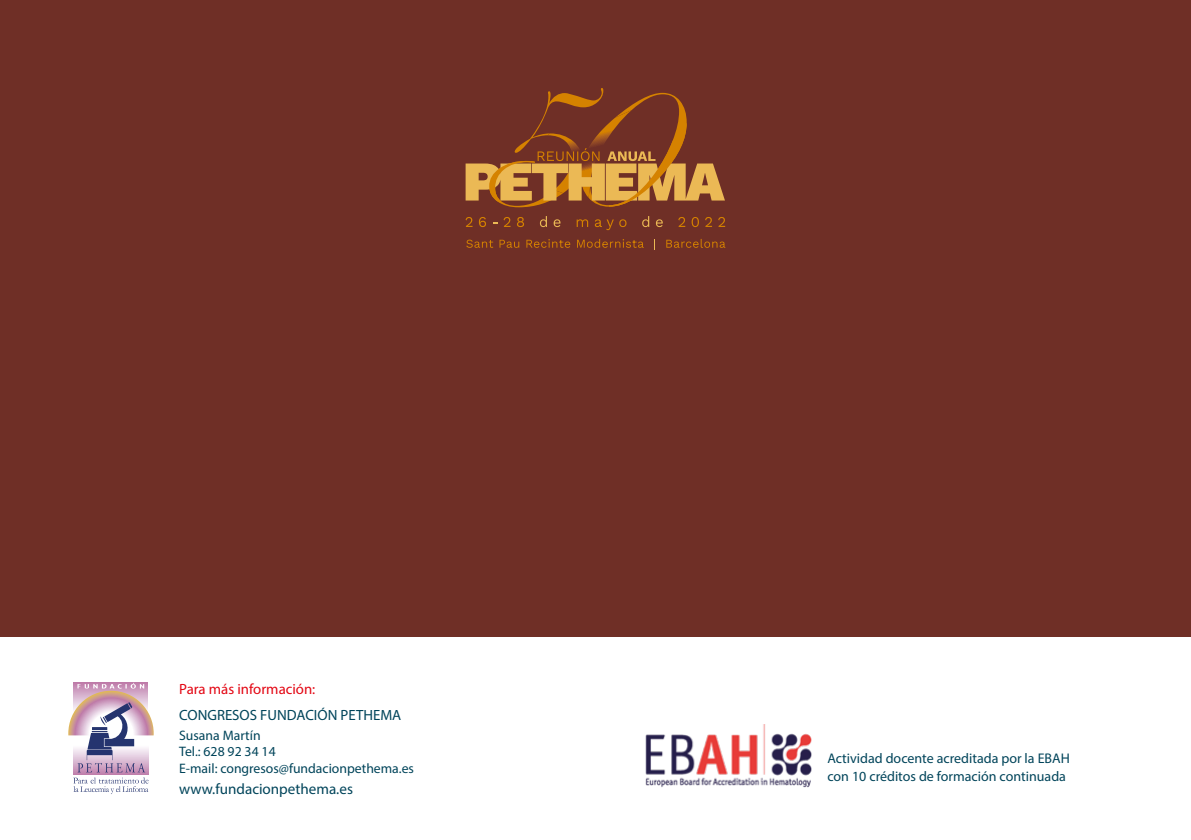
<style>
.page{position:relative;width:1191px;height:840px;background:#fff}
.page>*{position:absolute;margin:0;border:0;box-sizing:border-box;transform-origin:0 0}
.t1{font:15px "Myriad Pro";color:#00445a}
.t2{font:14.8px "Myriad Pro";color:#00445a}
.t3{font:14.8px "Myriad Pro";color:#e30613}
.t4{font:14px/18px "Myriad Pro";color:#00445a}
.t5{font:13.8px/16.4px "Myriad Pro";color:#00445a}
</style>
<div class="page">
<div style="left:0;top:0;width:1191px;height:636px;background:#6f2f26"></div>
<svg style="left:678px;top:217px;width:47px;height:10px"></svg>
<svg style="left:642px;top:216px;width:21px;height:11px"></svg>
<svg style="left:576px;top:219px;width:50px;height:11px"></svg>
<svg style="left:540px;top:216px;width:20px;height:11px"></svg>
<svg style="left:503px;top:217px;width:21px;height:10px"></svg>
<svg style="left:465px;top:217px;width:21px;height:10px"></svg>
<svg style="left:666px;top:239px;width:59px;height:9px"></svg>
<svg style="left:466px;top:239px;width:178px;height:9px"></svg>
<svg style="left:465px;top:88px;width:260px;height:119px"></svg>
<svg style="left:68px;top:682px;width:86px;height:111px"></svg>
<img style="left:646px;top:724px;width:166px;height:63px">
<p class="t3" style="left:179px;top:679px;width:138px">Para más información:</p>
<p class="t2" style="left:179px;top:705px;width:223px">CONGRESOS FUNDACIÓN PETHEMA</p>
<p class="t5" style="left:179px;top:726px;width:236px">Susana Martín<br>Tel.: 628 92 34 14<br>E-mail: congresos@fundacionpethema.es</p>
<p class="t1" style="left:179px;top:779px;width:175px">www.fundacionpethema.es</p>
<p class="t4" style="left:827px;top:748px;width:244px">Actividad docente acreditada por la EBAH con 10 créditos de formación continuada</p>
</div>
